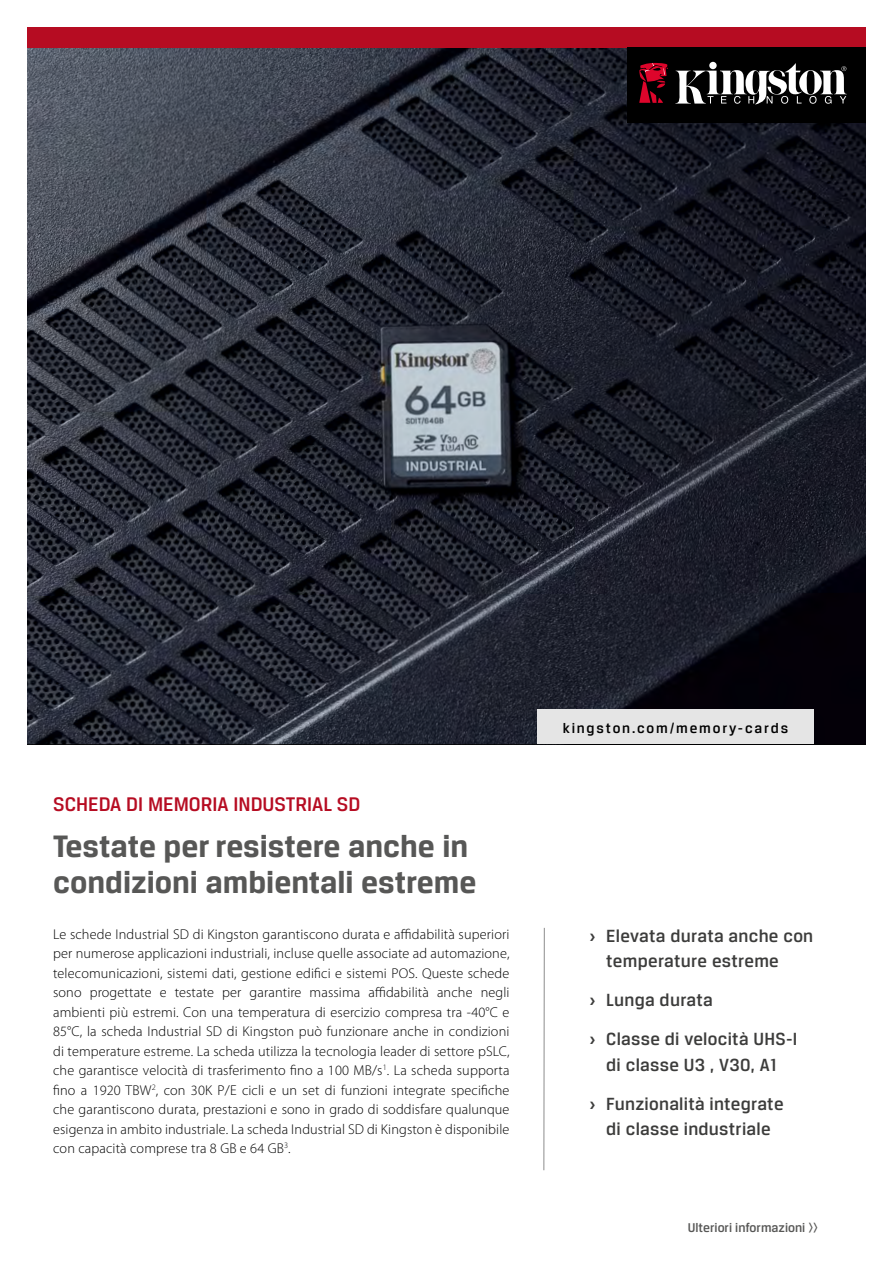
<style>
.page{position:relative;width:893px;height:1263px;background:#fff}
.page>*{position:absolute;margin:0;border:0;box-sizing:border-box;transform-origin:0 0}
.t1{font:700 33px/36px "Breuer Text";color:#575756}
.t2{font:500 21px "Breuer Text";color:#b60c22}
.t3{font:500 18.75px/39px "Breuer Text";letter-spacing:.015em;color:#3c3c3b}
.t4{font:500 15px "Breuer Text";letter-spacing:.12em;color:#000}
.t5{font:300 14.25px/19.5px "Myriad Pro";letter-spacing:.01em;color:#000;text-align:justify}
.t6{font:500 13.5px "Breuer Text";color:#575756}
.s1{font-weight:700}
</style>
<div class="page">
<img style="left:27px;top:47px;width:839px;height:697px">
<div style="left:27px;top:27px;width:839px;height:20px;background:#b60c22"></div>
<div style="left:628px;top:47px;width:238px;height:76px;background:#000"></div>
<svg style="left:675px;top:63px;width:172px;height:42px"></svg>
<svg style="left:639px;top:62px;width:29px;height:41px"></svg>
<svg style="left:543px;top:927px;width:2px;height:244px"></svg>
<div style="left:537px;top:709px;width:277px;height:35px;background:#e5e5e5"></div>
<h2 class="t2" style="left:53px;top:792px;width:309px">SCHEDA DI MEMORIA INDUSTRIAL SD</h2>
<h1 class="t1" style="left:53px;top:827px;width:425px">Testate per resistere anche in condizioni ambientali estreme</h1>
<p class="t5" style="left:53px;top:924px;width:458px">Le schede Industrial SD di Kingston garantiscono durata e affidabilità superiori per numerose applicazioni industriali, incluse quelle associate ad automazione, telecomunicazioni, sistemi dati, gestione edifici e sistemi POS. Queste schede sono progettate e testate per garantire massima affidabilità anche negli ambienti più estremi. Con una temperatura di esercizio compresa tra -40°C e 85°C, la scheda Industrial SD di Kingston può funzionare anche in condizioni di temperature estreme. La scheda utilizza la tecnologia leader di settore pSLC, che garantisce velocità di trasferimento fino a 100 MB/s<sup>1</sup>. La scheda supporta fino a 1920 TBW<sup>2</sup>, con 30K P/E cicli e un set di funzioni integrate specifiche che garantiscono durata, prestazioni e sono in grado di soddisfare qualunque esigenza in ambito industriale. La scheda Industrial SD di Kingston è disponibile con capacità comprese tra 8 GB e 64 GB<sup>3</sup>.</p>
<p class="t4" style="left:563px;top:719px;width:227px">kingston.com/memory-cards</p>
<h3 class="t3" style="left:606px;top:923px;width:209px;line-height:25.5px;text-indent:-17px"><span class="s1">›</span> Elevata durata anche con temperature estreme</h3>
<h3 class="t3" style="left:589px;top:980px;width:209px"><span class="s1">›</span> Lunga durata<br><span class="s1">›</span> Classe di velocità UHS-I</h3>
<h3 class="t3" style="left:589px;top:1045px;width:196px;text-align:center">di classe U3 , V30, A1<br><span class="s1">›</span> Funzionalità integrate</h3>
<h3 class="t3" style="left:606px;top:1109px;width:166px">di classe industriale</h3>
<p class="t6" style="left:688px;top:1220px;width:132px">Ulteriori informazioni &gt;&gt;</p>
</div>
